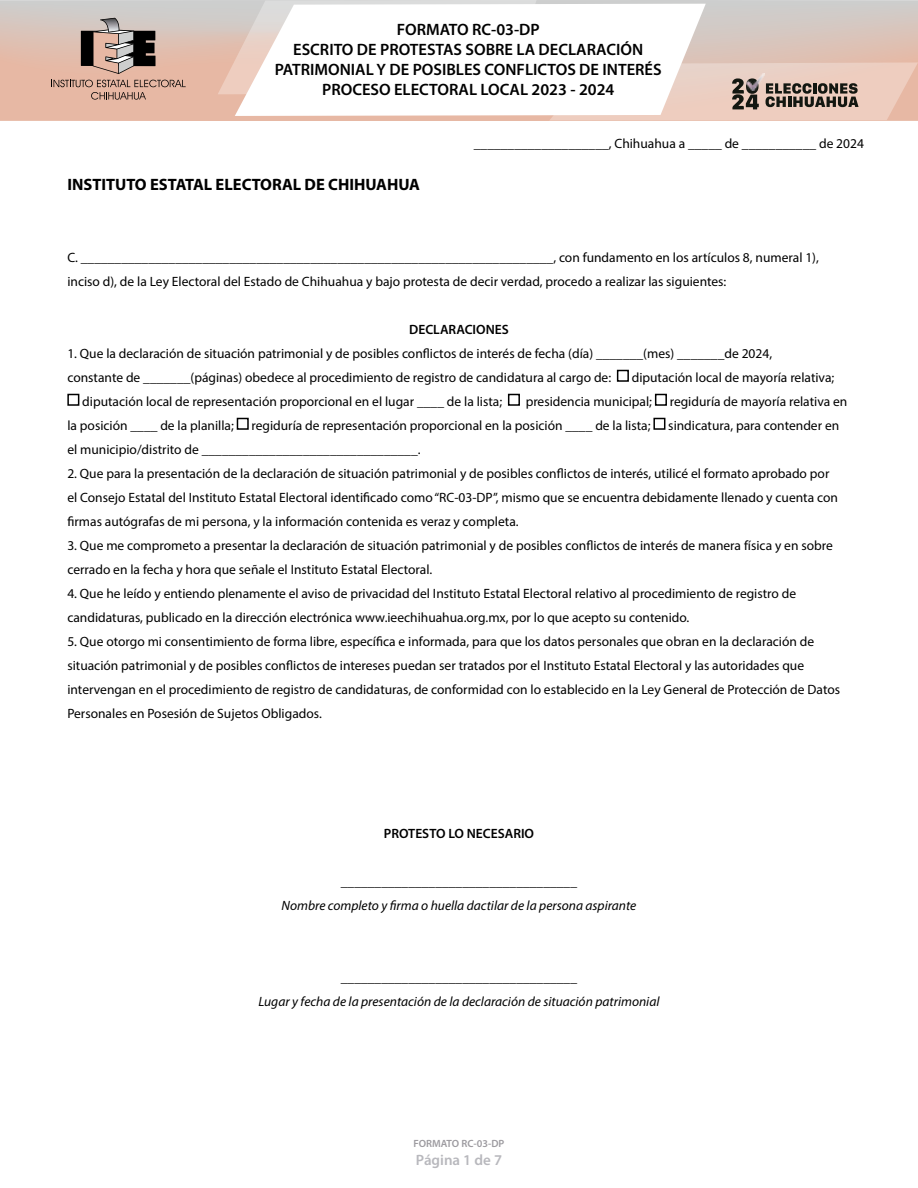
<style>
.page{position:relative;width:918px;height:1188px;background:#fff}
.page>*{position:absolute;margin:0;border:0;box-sizing:border-box;transform-origin:0 0}
.t1{font:600 16.5px/19.8px "Myriad Pro";color:#000;text-align:center}
.t2{font:700 16.5px "Myriad Pro";color:#000}
.t3{font:600 15px "Myriad Pro";color:#b8b8bd}
.t4{font:13.5px/24px "Myriad Pro";color:#000}
.t5{font:italic 13.5px "Myriad Pro";color:#000}
.t6{font:600 13.5px "Myriad Pro";color:#000}
.t7{font:600 10.5px "Myriad Pro";color:#9d9ba0}
</style>
<div class="page">
<svg style="left:0;top:8px;width:918px;height:24px;background:#d2c9c5"></svg>
<svg style="left:0;top:54px;width:918px;height:5px;background:#e0bdae"></svg>
<div style="left:0;top:60px;width:918px;height:61px;background:#e7b8a4"></div>
<svg style="left:235px;top:4px;width:471px;height:112px"></svg>
<svg style="left:218px;top:0;width:319px;height:94px"></svg>
<svg style="left:51px;top:80px;width:135px;height:20px;background:#c69e8d"></svg>
<svg style="left:81px;top:18px;width:75px;height:56px;background:#8d7e77"></svg>
<svg style="left:549px;top:62px;width:369px;height:59px"></svg>
<img style="left:746px;top:74px;width:18px;height:17px">
<div style="left:617px;top:370px;width:12px;height:12px;border:2px solid #000"></div>
<div style="left:67px;top:394px;width:12px;height:12px;border:2px solid #000"></div>
<div style="left:508px;top:394px;width:12px;height:12px;border:2px solid #000"></div>
<div style="left:655px;top:394px;width:12px;height:12px;border:2px solid #000"></div>
<div style="left:237px;top:418px;width:12px;height:12px;border:2px solid #000"></div>
<div style="left:653px;top:418px;width:12px;height:12px;border:2px solid #000"></div>
<p class="t1" style="left:275px;top:19px;width:388px">FORMATO RC-03-DP<br>ESCRITO DE PROTESTAS SOBRE LA DECLARACIÓN PATRIMONIAL Y DE POSIBLES CONFLICTOS DE INTERÉS PROCESO ELECTORAL LOCAL 2023 - 2024</p>
<p class="t2" style="left:67px;top:173px;width:354px">INSTITUTO ESTATAL ELECTORAL DE CHIHUAHUA</p>
<p class="t4" style="left:474px;top:131px;width:392px">____________________, Chihuahua a _____ de ___________ de 2024</p>
<p class="t4" style="left:67px;top:245px;width:753px">C. ______________________________________________________________________, con fundamento en los artículos 8, numeral 1), inciso d), de la Ley Electoral del Estado de Chihuahua y bajo protesta de decir verdad, procedo a realizar las siguientes:</p>
<p class="t6" style="left:409px;top:321px;width:101px">DECLARACIONES</p>
<p class="t4" style="left:67px;top:341px;width:706px">1. Que la declaración de situación patrimonial y de posibles conflictos de interés de fecha (día) _______(mes) _______de 2024, constante de _______(páginas) obedece al procedimiento de registro de candidatura al cargo de:</p>
<p class="t4" style="left:632px;top:365px;width:204px">diputación local de mayoría relativa;</p>
<p class="t4" style="left:82px;top:389px;width:421px">diputación local de representación proporcional en el lugar ____ de la lista;</p>
<p class="t4" style="left:526px;top:389px;width:128px">presidencia municipal;</p>
<p class="t4" style="left:670px;top:389px;width:179px">regiduría de mayoría relativa en</p>
<p class="t4" style="left:67px;top:413px;width:168px">la posición ____ de la planilla;</p>
<p class="t4" style="left:252px;top:413px;width:400px">regiduría de representación proporcional en la posición ____ de la lista;</p>
<p class="t4" style="left:668px;top:413px;width:172px">sindicatura, para contender en</p>
<p class="t4" style="left:67px;top:437px;width:355px">el municipio/distrito de ________________________________.</p>
<p class="t4" style="left:67px;top:461px;width:772px">2. Que para la presentación de la declaración de situación patrimonial y de posibles conflictos de interés, utilicé el formato aprobado por el Consejo Estatal del Instituto Estatal Electoral identificado como “RC-03-DP”, mismo que se encuentra debidamente llenado y cuenta con firmas autógrafas de mi persona, y la información contenida es veraz y completa.</p>
<p class="t4" style="left:67px;top:533px;width:767px">3. Que me comprometo a presentar la declaración de situación patrimonial y de posibles conflictos de interés de manera física y en sobre cerrado en la fecha y hora que señale el Instituto Estatal Electoral.</p>
<p class="t4" style="left:67px;top:581px;width:730px">4. Que he leído y entiendo plenamente el aviso de privacidad del Instituto Estatal Electoral relativo al procedimiento de registro de candidaturas, publicado en la dirección electrónica www.ieechihuahua.org.mx, por lo que acepto su contenido.</p>
<p class="t4" style="left:67px;top:629px;width:774px">5. Que otorgo mi consentimiento de forma libre, específica e informada, para que los datos personales que obran en la declaración de situación patrimonial y de posibles conflictos de intereses puedan ser tratados por el Instituto Estatal Electoral y las autoridades que intervengan en el procedimiento de registro de candidaturas, de conformidad con lo establecido en la Ley General de Protección de Datos Personales en Posesión de Sujetos Obligados.</p>
<p class="t6" style="left:384px;top:825px;width:152px">PROTESTO LO NECESARIO</p>
<p class="t4" style="left:341px;top:869px;width:238px">___________________________________</p>
<p class="t5" style="left:282px;top:897px;width:356px">Nombre completo y firma o huella dactilar de la persona aspirante</p>
<p class="t4" style="left:341px;top:965px;width:238px">___________________________________</p>
<p class="t5" style="left:258px;top:993px;width:402px">Lugar y fecha de la presentación de la declaración de situación patrimonial</p>
<p class="t7" style="left:413px;top:1137px;width:93px">FORMATO RC-03-DP</p>
<p class="t3" style="left:416px;top:1151px;width:88px">Página 1 de 7</p>
</div>
